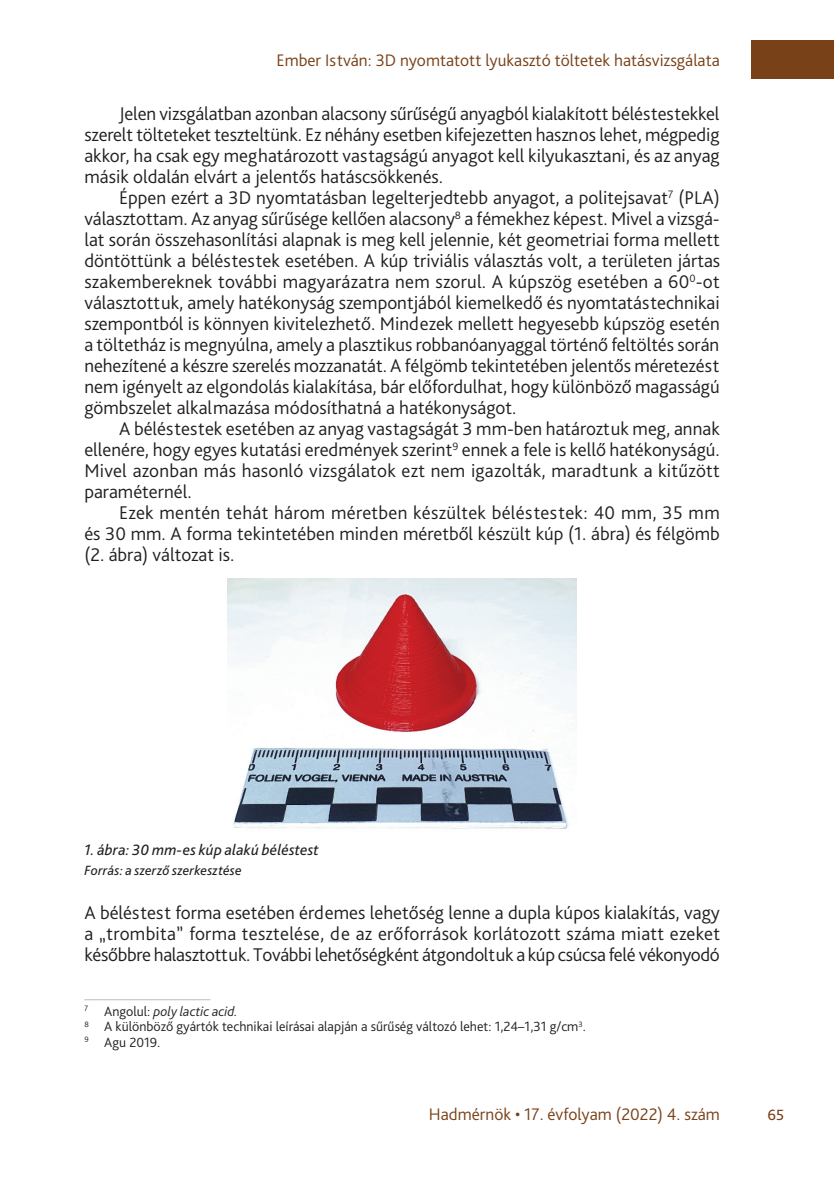
<style>
.page{position:relative;width:834px;height:1181px;background:#fff}
.page>*{position:absolute;margin:0;border:0;box-sizing:border-box;transform-origin:0 0}
._3_szövegtörzs{font:300 19.25px/21px "Bliss Pro";color:#231f20;text-align:justify}
._3_1_első_bekezdés{font:300 19.25px/21px "Bliss Pro";letter-spacing:-.015em;color:#231f20;text-align:justify}
.t1{font:300 19.25px "Bliss Pro";color:#784118}
.t2{font:300 17.5px "Bliss Pro";color:#784118}
._8_Ábra__képalárás{font:italic 15.75px "Bliss Pro";letter-spacing:.01em;color:#231f20}
._6_Lábjegyzet{font:300 14px "Bliss Pro";color:#231f20}
._8_ábra_forrás{font:italic 14px "Bliss Pro";letter-spacing:.015em;color:#231f20}
._6_Lábjegyzet-2{font:italic 300 14px "Bliss Pro";color:#231f20}
.s1{font-style:normal}
</style>
<div class="page">
<div style="left:750px;top:41px;width:83px;height:38px;background:#784118"></div>
<img style="left:228px;top:578px;width:348px;height:251px">
<hr style="left:84px;top:999px;width:126px;height:1px;background:#bcbdc0">
<p class="t2" style="left:276px;top:49px;width:444px">Ember István: 3D nyomtatott lyukasztó töltetek hatásvizsgálata</p>
<p class="_3_szövegtörzs" style="left:84px;top:103px;width:636px;text-indent:35px">Jelen vizsgálatban azonban alacsony sűrűségű anyagból kialakított béléstestekkel szerelt tölteteket teszteltünk. Ez néhány esetben kifejezetten hasznos lehet, mégpedig akkor, ha csak egy meghatározott vastagságú anyagot kell kilyukasztani, és az anyag másik oldalán elvárt a jelentős hatáscsökkenés.</p>
<p class="_3_szövegtörzs" style="left:84px;top:187px;width:637px;text-indent:35px">Éppen ezért a -3D nyomtatásban legelterjedtebb anyagot, a politejsavat<sup>7</sup> (PLA) választottam. Az anyag sűrűsége kellően alacsony<sup>8</sup> a fémekhez képest. Mivel a vizsgá&shy;lat során összehasonlítási alapnak is meg kell jelennie, két geometriai forma mellett döntöttünk a béléstestek esetében. A kúp triviális választás volt, a területen jártas szakembereknek további magyarázatra nem szorul. A kúpszög esetében a -60<sup>0</sup>-ot választottuk, amely hatékonyság szempontjából kiemelkedő és nyomtatástechnikai szempontból is könnyen kivitelezhető. Mindezek mellett hegyesebb kúpszög esetén a töltetház is megnyúlna, amely a plasztikus robbanóanyaggal történő feltöltés során nehezítené a készre szerelés mozzanatát. A félgömb tekintetében jelentős méretezést nem igényelt az elgondolás kialakítása, bár előfordulhat, hogy különböző magasságú gömbszelet alkalmazása módosíthatná a hatékonyságot.</p>
<p class="_3_szövegtörzs" style="left:84px;top:418px;width:636px;text-indent:35px">A béléstestek esetében az anyag vastagságát 3 mm-ben határoztuk meg, annak ellenére, hogy egyes kutatási eredmények szerint<sup>9</sup> ennek a fele is kellő hatékonyságú.<br>Mivel azonban más hasonló vizsgálatok ezt nem igazolták, maradtunk a kitűzött paraméternél.</p>
<p class="_3_szövegtörzs" style="left:84px;top:502px;width:636px;text-indent:35px">Ezek mentén tehát három méretben készültek béléstestek: 40 mm, 35 mm és -30 mm. A forma tekintetében minden méretből készült kúp (1. ábra) és félgömb (2. ábra) változat is.</p>
<p class="_8_Ábra__képalárás" style="left:84px;top:840px;width:236px">1. ábra: 30 mm-es kúp alakú béléstest</p>
<p class="_8_ábra_forrás" style="left:84px;top:862px;width:159px">Forrás: a szerző szerkesztése</p>
<p class="_3_1_első_bekezdés" style="left:84px;top:901px;width:637px">A béléstest forma esetében érdemes lehetőség lenne a dupla kúpos kialakítás, vagy a „trombita” forma tesztelése, de az erőforrások korlátozott száma miatt ezeket későbbre halasztottuk. További lehetőségként átgondoltuk a kúp csúcsa felé vékonyodó</p>
<p class="_6_Lábjegyzet-2" style="left:84px;top:1002px;width:155px"><sup>7</sup> <span class="s1">Angolul:</span> poly lactic acid.</p>
<p class="_6_Lábjegyzet" style="left:84px;top:1018px;width:503px"><sup>8</sup> A különböző gyártók technikai leírásai alapján a sűrűség változó lehet: 1,24–1,31 g/cm<sup>3</sup>.</p>
<p class="_6_Lábjegyzet" style="left:84px;top:1033px;width:77px"><sup>9</sup> Agu 2019.</p>
<p class="t2" style="left:429px;top:1103px;width:292px">Hadmérnök • 17. évfolyam (2022) 4. szám</p>
<p class="t1" style="left:767px;top:1102px;width:18px">65</p>
</div>
